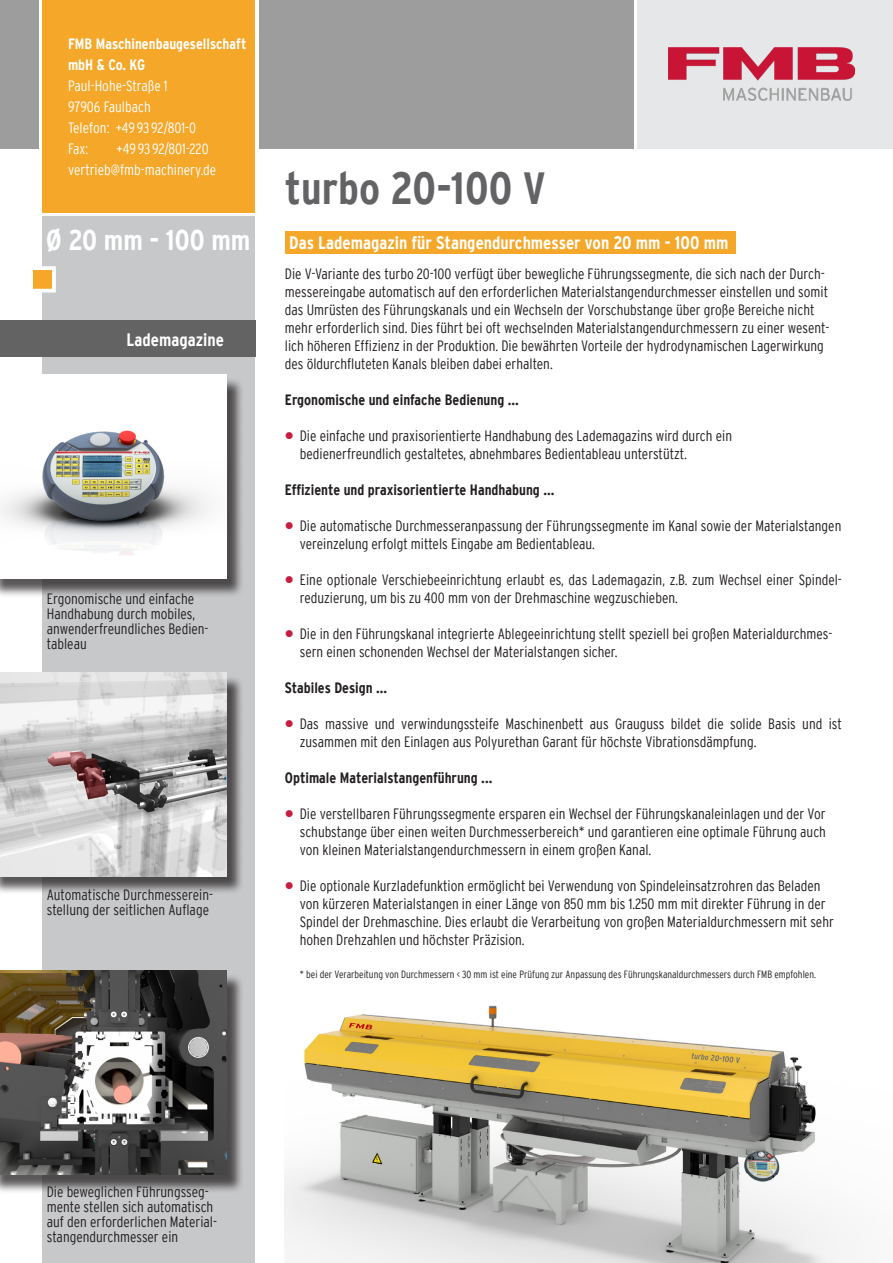
<style>
.page{position:relative;width:893px;height:1263px;background:#fff}
.page>*{position:absolute;margin:0;border:0;box-sizing:border-box;transform-origin:0 0}
.Überschrift_1{font:700 condensed 45px "Interstate";color:#636366}
.Kasten_Links_1{font:700 condensed 28.5px "Interstate";color:#fff}
.Überschrift_2{font:700 condensed 18px "Interstate";color:#fff}
.Kasten_Links_2{font:700 condensed 18px "Interstate";color:#fff}
.Bodytext{font:300 condensed 15px/18px "Interstate";color:#231f20}
.Subline_schwarz{font:700 condensed 15px "Interstate";color:#231f20}
.Adresse_Text{font:300 condensed 15px "Interstate";color:#fff}
.Adresse_Überschrift{font:700 condensed 15px "Interstate";color:#fff}
.Bodytext_klein{font:300 condensed 10.5px "Interstate";color:#231f20}
</style>
<div class="page">
<div style="left:638px;top:0;width:255px;height:149px;background:#e6e7e9"></div>
<div style="left:259px;top:0;width:375px;height:149px;background:#9d9d9d"></div>
<div style="left:43px;top:0;width:212px;height:213px;background:#f5a729"></div>
<div style="left:0;top:0;width:38px;height:149px;background:#9d9d9d"></div>
<div style="left:43px;top:217px;width:212px;height:1046px;background:#c7c8ca"></div>
<div style="left:0;top:321px;width:255px;height:36px;background:#636363"></div>
<div style="left:0;top:377px;width:245px;height:220px;background:#231f20;opacity:.75"></div>
<img style="left:0;top:375px;width:226px;height:204px">
<div style="left:0;top:675px;width:245px;height:220px;background:#231f20;opacity:.75"></div>
<img style="left:0;top:672px;width:226px;height:205px">
<div style="left:0;top:973px;width:245px;height:220px;background:#231f20;opacity:.75"></div>
<img style="left:0;top:971px;width:226px;height:204px">
<div style="left:29px;top:266px;width:27px;height:26px;background:#f5a729;border:4px solid #fff"></div>
<img style="left:668px;top:47px;width:187px;height:53px">
<img style="left:285px;top:1005px;width:561px;height:258px">
<div style="left:285px;top:231px;width:451px;height:23px;background:#f5a729"></div>
<p class="Adresse_Überschrift" style="left:68px;top:35px;width:180px">FMB Maschinenbaugesellschaft</p>
<p class="Adresse_Überschrift" style="left:68px;top:56px;width:79px">mbH &amp; Co. KG</p>
<p class="Adresse_Text" style="left:68px;top:77px;width:101px">Paul-Hohe-Straße 1</p>
<p class="Adresse_Text" style="left:68px;top:98px;width:84px">97906 Faulbach</p>
<p class="Adresse_Text" style="left:68px;top:119px;width:130px">Telefon: +49 93 92/801-0</p>
<p class="Adresse_Text" style="left:68px;top:140px;width:22px">Fax:</p>
<p class="Adresse_Text" style="left:117px;top:140px;width:94px">+49 93 92/801-220</p>
<p class="Adresse_Text" style="left:68px;top:161px;width:150px">vertrieb@fmb-machinery.de</p>
<p class="Kasten_Links_1" style="left:46px;top:224px;width:206px">Ø 20 mm - 100 mm</p>
<p class="Kasten_Links_2" style="left:127px;top:329px;width:99px">Lademagazine</p>
<p class="Bodytext" style="left:47px;top:591px;width:163px;line-height:15px">Ergonomische und einfache<br>Handhabung durch mobiles, anwenderfreundliches Bedien&shy;tableau</p>
<p class="Bodytext" style="left:47px;top:886px;width:168px;line-height:15px">Automatische Durchmesserein&shy;stellung der seitlichen Auflage</p>
<p class="Überschrift_1" style="left:285px;top:163px;width:263px">turbo 20-100 V</p>
<p class="Überschrift_2" style="left:289px;top:233px;width:441px">Das Lademagazin für Stangendurchmesser von 20 mm - 100 mm</p>
<p class="Bodytext" style="left:285px;top:264px;width:546px">Die V-Variante des turbo 20-100 verfügt über bewegliche Führungssegmente, die sich nach der Durch&shy;messereingabe automatisch auf den erforderlichen Materialstangendurchmesser einstellen und somit das Umrüsten des Führungskanals und ein Wechseln der Vorschubstange über große Bereiche nicht mehr erforderlich sind. Dies führt bei oft wechselnden Materialstangendurchmessern zu einer wesent&shy;lich höheren Effizienz in der Produktion. Die bewährten Vorteile der hydrodynamischen Lagerwirkung des öldurchfluteten Kanals bleiben dabei erhalten.</p>
<p class="Subline_schwarz" style="left:285px;top:391px;width:236px">Ergonomische und einfache Bedienung ...</p>
<p class="Bodytext" style="left:300px;top:426px;width:434px">Die einfache und praxisorientierte Handhabung des Lademagazins wird durch ein bedienerfreundlich gestaltetes, abnehmbares Bedientableau unterstützt.</p>
<p class="Subline_schwarz" style="left:285px;top:481px;width:271px">Effiziente und praxisorientierte Handhabung ...</p>
<p class="Bodytext" style="left:300px;top:516px;width:543px">Die automatische Durchmesseranpassung der Führungssegmente im Kanal sowie der Materialstangen vereinzelung erfolgt mittels Eingabe am Bedientableau.</p>
<p class="Bodytext" style="left:300px;top:570px;width:544px">Eine optionale Verschiebeeinrichtung erlaubt es, das Lademagazin, z.B. zum Wechsel einer Spindel&shy;reduzierung, um bis zu 400 mm von der Drehmaschine wegzuschieben.</p>
<p class="Bodytext" style="left:300px;top:624px;width:534px">Die in den Führungskanal integrierte Ablegeeinrichtung stellt speziell bei großen Materialdurchmes&shy;sern einen schonenden Wechsel der Materialstangen sicher.</p>
<p class="Subline_schwarz" style="left:285px;top:679px;width:104px">Stabiles Design ...</p>
<p class="Bodytext" style="left:300px;top:714px;width:544px">Das massive und verwindungssteife Maschinenbett aus Grauguss bildet die solide Basis und ist zusammen mit den Einlagen aus Polyurethan Garant für höchste Vibrationsdämpfung.</p>
<p class="Subline_schwarz" style="left:285px;top:769px;width:209px">Optimale Materialstangenführung ...</p>
<p class="Bodytext" style="left:300px;top:804px;width:528px;text-align:justify">Die verstellbaren Führungssegmente ersparen ein Wechsel der Führungskanaleinlagen und der Vor schubstange über einen weiten Durchmesserbereich* und garantieren eine optimale Führung auch von kleinen Materialstangendurchmessern in einem großen Kanal.</p>
<p class="Bodytext" style="left:300px;top:876px;width:536px">Die optionale Kurzladefunktion ermöglicht bei Verwendung von Spindeleinsatzrohren das Beladen von kürzeren Materialstangen in einer Länge von 850 mm bis 1.250 mm mit direkter Führung in der Spindel der Drehmaschine. Dies erlaubt die Verarbeitung von großen Materialdurchmessern mit sehr hohen Drehzahlen und höchster Präzision.</p>
<p class="Bodytext_klein" style="left:300px;top:968px;width:518px">* bei der Verarbeitung von Durchmessern &lt; 30 mm ist eine Prüfung zur Anpassung des Führungskanaldurchmessers durch FMB empfohlen.</p>
<p class="Bodytext" style="left:47px;top:1184px;width:172px;line-height:15px">Die beweglichen Führungsseg&shy;mente stellen sich automatisch auf den erforderlichen Material&shy;stangendurchmesser ein</p>
</div>
